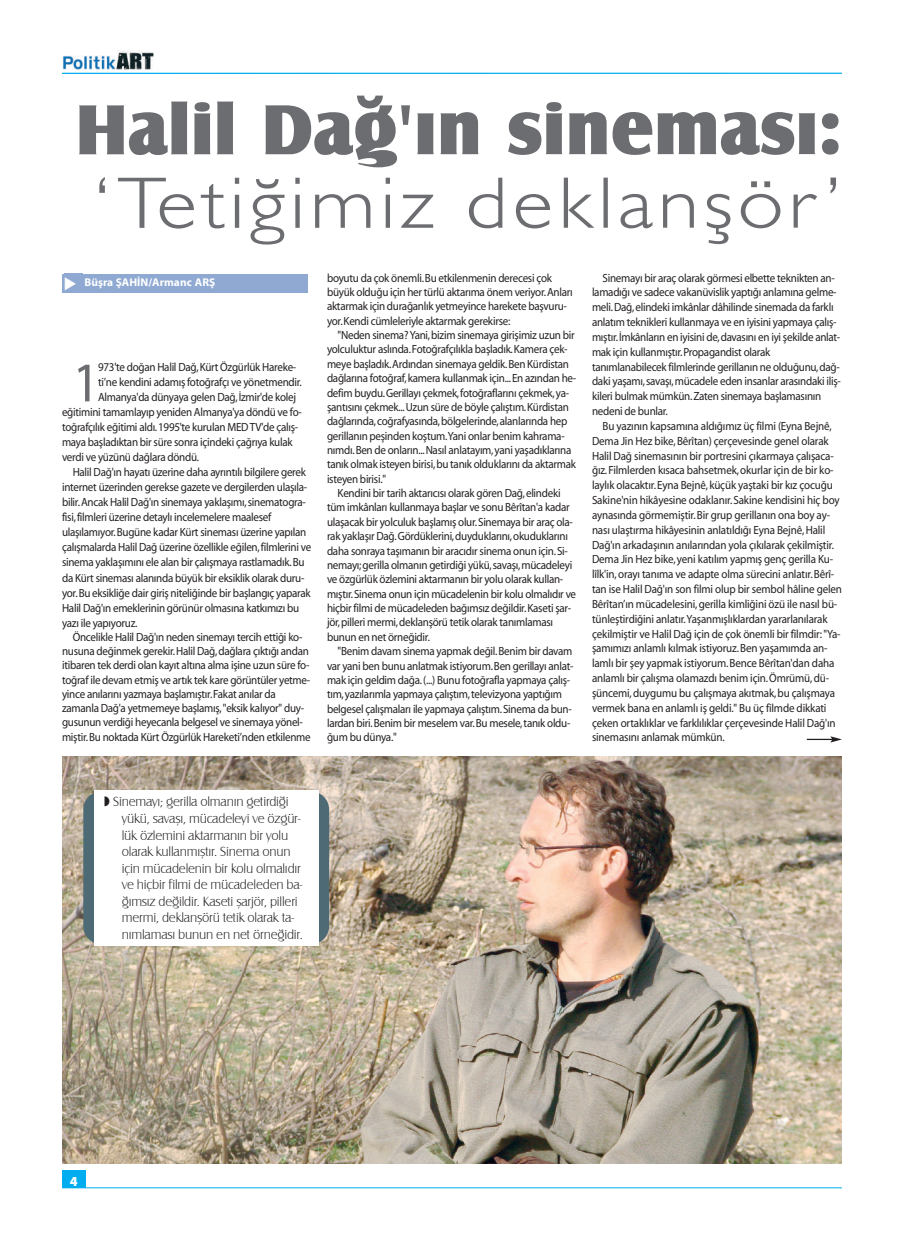
<style>
.page{position:relative;width:904px;height:1241px;background:#fff}
.page>*{position:absolute;margin:0;border:0;box-sizing:border-box;transform-origin:0 0}
.t1{font:73.25px "Castle T Ultr";color:#6c6d70}
.t2{font:300 73.25px "Humanist 521 BT";letter-spacing:.06em;color:#6c6d70;scale:1.15 1}
.t3{font:56.38px "D Myriad Turk Rg";color:#6c6d70;scale:.93 1}
.t4{font:13.75px/16.6px "Castle T Ligh";letter-spacing:-.015em;color:#231f20}
.t5{font:13.75px "D Myriad Turk Blk";color:#fff}
.t6{font:11.88px/14.9px "D Myriad Turk Rg";letter-spacing:-.025em;color:#231f20;scale:.93 1}
.t7{font:11.25px "D Myriad Turk Bd";letter-spacing:.005em;color:#fff}
</style>
<div class="page">
<img style="left:63px;top:50px;width:91px;height:20px">
<div style="left:62px;top:1170px;width:23px;height:17px;background:#00aeef"></div>
<hr style="left:62px;top:73px;width:780px;height:1px;background:#00aeef">
<hr style="left:62px;top:1187px;width:780px;height:1px;background:#00aeef">
<img style="left:62px;top:756px;width:780px;height:406px">
<div style="left:62px;top:274px;width:246px;height:18px;background:#8fa9d2"></div>
<div style="left:64px;top:273px;width:19px;height:18px;background:#8fa9d2"></div>
<div style="left:83px;top:791px;width:246px;height:153px;background:#4e6a75;border-radius:18px"></div>
<div style="left:94px;top:790px;width:225px;height:155px;background:#fff"></div>
<hr style="left:806px;top:738px;width:26px;height:2px;background:#231f20">
<svg style="left:830px;top:736px;width:12px;height:6px"></svg>
<h1 class="t1" style="left:76px;top:81px;width:768px">Halil Dağ'ın sineması:</h1>
<h1 class="t2" style="left:93px;top:158px;width:652px">‘Tetiğimiz deklanşör’</h1>
<p class="t7" style="left:84px;top:278px;width:132px">Büşra ŞAHİN/Armanc ARŞ</p>
<p class="t6" style="left:327px;top:271px;width:266px;line-height:14.4px">boyutu da çok önemli. Bu etkilenmenin derecesi çok büyük olduğu için her türlü aktarıma önem veriyor. Anları aktarmak için durağanlık yetmeyince harekete başvuru&shy;yor. Kendi cümleleriyle aktarmak gerekirse:</p>
<p class="t6" style="left:327px;top:329px;width:269px;line-height:14.4px;text-indent:11px">"Neden sinema? Yani, bizim sinemaya girişimiz uzun bir yolculuktur aslında. Fotoğrafçılıkla başladık. Kamera çek&shy;meye başladık. Ardından sinemaya geldik. Ben Kürdistan dağlarına fotoğraf, kamera kullanmak için... En azından he&shy;defim buydu. Gerillayı çekmek, fotoğraflarını çekmek, ya&shy;şantısını çekmek... Uzun süre de böyle çalıştım. Kürdistan dağlarında, coğrafyasında, bölgelerinde, alanlarında hep gerillanın peşinden koştum.Yani onlar benim kahrama&shy;nımdı. Ben de onların... Nasıl anlatayım, yani yaşadıklarına tanık olmak isteyen birisi, bu tanık olduklarını da aktarmak isteyen birisi."</p>
<p class="t6" style="left:327px;top:487px;width:269px;line-height:14.4px;text-indent:11px">Kendini bir tarih aktarıcısı olarak gören Dağ, elindeki tüm imkânları kullanmaya başlar ve sonu Bêrîtan'a kadar ulaşacak bir yolculuk başlamış olur. Sinemaya bir araç ola&shy;rak yaklaşır Dağ. Gördüklerini, duyduklarını, okuduklarını daha sonraya taşımanın bir aracıdır sinema onun için. Si&shy;nemayı; gerilla olmanın getirdiği yükü, savaşı, mücadeleyi ve özgürlük özlemini aktarmanın bir yolu olarak kullan&shy;mıştır. Sinema onun için mücadelenin bir kolu olmalıdır ve hiçbir filmi de mücadeleden bağımsız değildir. Kaseti şar&shy;jör, pilleri mermi, deklanşörü tetik olarak tanımlaması bunun en net örneğidir.</p>
<p class="t6" style="left:327px;top:645px;width:266px;line-height:14.4px;text-indent:11px">"Benim davam sinema yapmak değil. Benim bir davam var yani ben bunu anlatmak istiyorum. Ben gerillayı anlat&shy;mak için geldim dağa. (...) Bunu fotoğrafla yapmaya çalış&shy;tım, yazılarımla yapmaya çalıştım, televizyona yaptığım belgesel çalışmaları ile yapmaya çalıştım. Sinema da bun&shy;lardan biri. Benim bir meselem var. Bu mesele, tanık oldu&shy;ğum bu dünya."</p>
<p class="t6" style="left:592px;top:271px;width:269px;text-indent:11px">Sinemayı bir araç olarak görmesi elbette teknikten an&shy;lamadığı ve sadece vakanüvislik yaptığı anlamına gelme&shy;meli. Dağ, elindeki imkânlar dâhilinde sinemada da farklı anlatım teknikleri kullanmaya ve en iyisini yapmaya çalış&shy;mıştır. İmkânların en iyisini de, davasını en iyi şekilde anlat&shy;mak için kullanmıştır. Propagandist olarak tanımlanabilecek filmlerinde gerillanın ne olduğunu, dağ&shy;daki yaşamı, savaşı, mücadele eden insanlar arasındaki iliş&shy;kileri bulmak mümkün. Zaten sinemaya başlamasının nedeni de bunlar.</p>
<p class="t6" style="left:592px;top:419px;width:270px;text-indent:11px">Bu yazının kapsamına aldığımız üç filmi (Eyna Bejnê, Dema Jin Hez bike, Bêrîtan) çerçevesinde genel olarak Halil Dağ sinemasının bir portresini çıkarmaya çalışaca&shy;ğız. Filmlerden kısaca bahsetmek, okurlar için de bir ko&shy;laylık olacaktır. Eyna Bejnê, küçük yaştaki bir kız çocuğu Sakine'nin hikâyesine odaklanır. Sakine kendisini hiç boy aynasında görmemiştir. Bir grup gerillanın ona boy ay&shy;nası ulaştırma hikâyesinin anlatıldığı Eyna Bejnê, Halil Dağ'ın arkadaşının anılarından yola çıkılarak çekilmiştir.<br>Dema Jin Hez bike, yeni katılım yapmış genç gerilla Ku&shy;lîlk'in, orayı tanıma ve adapte olma sürecini anlatır. Bêrî&shy;tan ise Halil Dağ'ın son filmi olup bir sembol hâline gelen Bêrîtan’ın mücadelesini, gerilla kimliğini özü ile nasıl bü&shy;tünleştirdiğini anlatır. Yaşanmışlıklardan yararlanılarak çekilmiştir ve Halil Dağ için de çok önemli bir filmdir: "Ya&shy;şamımızı anlamlı kılmak istiyoruz. Ben yaşamımda an&shy;lamlı bir şey yapmak istiyorum. Bence Bêrîtan'dan daha anlamlı bir çalışma olamazdı benim için. Ömrümü, dü&shy;şüncemi, duygumu bu çalışmaya akıtmak, bu çalışmaya vermek bana en anlamlı iş geldi." Bu üç filmde dikkati çeken ortaklıklar ve farklılıklar çerçevesinde Halil Dağ'ın sinemasını anlamak mümkün.</p>
<h2 class="t3" style="left:73px;top:361px;width:30px">1</h2>
<p class="t6" style="left:98px;top:361px;width:215px">973'te doğan Halil Dağ, Kürt Özgürlük Hareke-</p>
<p class="t6" style="left:98px;top:376px;width:220px">ti’ne kendini adamış fotoğrafçı ve yönetmendir.</p>
<p class="t6" style="left:98px;top:391px;width:214px">Almanya'da dünyaya gelen Dağ, İzmir'de kolej</p>
<p class="t6" style="left:62px;top:406px;width:259px">eğitimini tamamlayıp yeniden Almanya'ya döndü ve fo-</p>
<p class="t6" style="left:62px;top:421px;width:255px">toğrafçılık eğitimi aldı. 1995'te kurulan MED TV'de çalış-</p>
<p class="t6" style="left:62px;top:436px;width:249px">maya başladıktan bir süre sonra içindeki çağrıya kulak</p>
<p class="t6" style="left:62px;top:451px;width:149px">verdi ve yüzünü dağlara döndü.</p>
<p class="t6" style="left:73px;top:466px;width:252px">Halil Dağ'ın hayatı üzerine daha ayrıntılı bilgilere gerek</p>
<p class="t6" style="left:62px;top:481px;width:265px">internet üzerinden gerekse gazete ve dergilerden ulaşıla-</p>
<p class="t6" style="left:62px;top:496px;width:264px">bilir. Ancak Halil Dağ'ın sinemaya yaklaşımı, sinematogra-</p>
<p class="t6" style="left:62px;top:511px;width:227px">fisi, filmleri üzerine detaylı incelemelere maalesef</p>
<p class="t6" style="left:62px;top:526px;width:264px">ulaşılamıyor. Bugüne kadar Kürt sineması üzerine yapılan</p>
<p class="t6" style="left:62px;top:541px;width:269px">çalışmalarda Halil Dağ üzerine özellikle eğilen, filmlerini ve</p>
<p class="t6" style="left:62px;top:556px;width:262px">sinema yaklaşımını ele alan bir çalışmaya rastlamadık. Bu</p>
<p class="t6" style="left:62px;top:571px;width:262px">da Kürt sineması alanında büyük bir eksiklik olarak duru-</p>
<p class="t6" style="left:62px;top:586px;width:269px">yor. Bu eksikliğe dair giriş niteliğinde bir başlangıç yaparak</p>
<p class="t6" style="left:62px;top:601px;width:256px">Halil Dağ'ın emeklerinin görünür olmasına katkımızı bu</p>
<p class="t6" style="left:62px;top:616px;width:83px">yazı ile yapıyoruz.</p>
<p class="t6" style="left:73px;top:630px;width:248px">Öncelikle Halil Dağ'ın neden sinemayı tercih ettiği ko-</p>
<p class="t6" style="left:62px;top:644px;width:267px">nusuna değinmek gerekir. Halil Dağ, dağlara çıktığı andan</p>
<p class="t6" style="left:62px;top:658px;width:267px">itibaren tek derdi olan kayıt altına alma işine uzun süre fo-</p>
<p class="t6" style="left:62px;top:673px;width:268px">toğraf ile devam etmiş ve artık tek kare görüntüler yetme-</p>
<p class="t6" style="left:62px;top:687px;width:231px">yince anılarını yazmaya başlamıştır. Fakat anılar da</p>
<p class="t6" style="left:62px;top:701px;width:262px">zamanla Dağ'a yetmemeye başlamış, "eksik kalıyor" duy-</p>
<p class="t6" style="left:62px;top:715px;width:260px">gusunun verdiği heyecanla belgesel ve sinemaya yönel-</p>
<p class="t6" style="left:62px;top:730px;width:269px">miştir. Bu noktada Kürt Özgürlük Hareketi’nden etkilenme</p>
<p class="t4" style="left:122px;top:792px;width:183px;text-indent:-8px">Sinemayı; gerilla olmanın getirdiği yükü, savaşı, mücadeleyi ve özgür&shy;lük özlemini aktarmanın bir yolu olarak kullanmıştır. Sinema onun için mücadelenin bir kolu olmalıdır ve hiçbir filmi de mücadeleden ba&shy;ğımsız değildir. Kaseti şarjör, pilleri mermi, deklanşörü tetik olarak ta&shy;nımlaması bunun en net örneğidir.</p>
<p class="t5" style="left:70px;top:1175px;width:9px">4</p>
</div>
